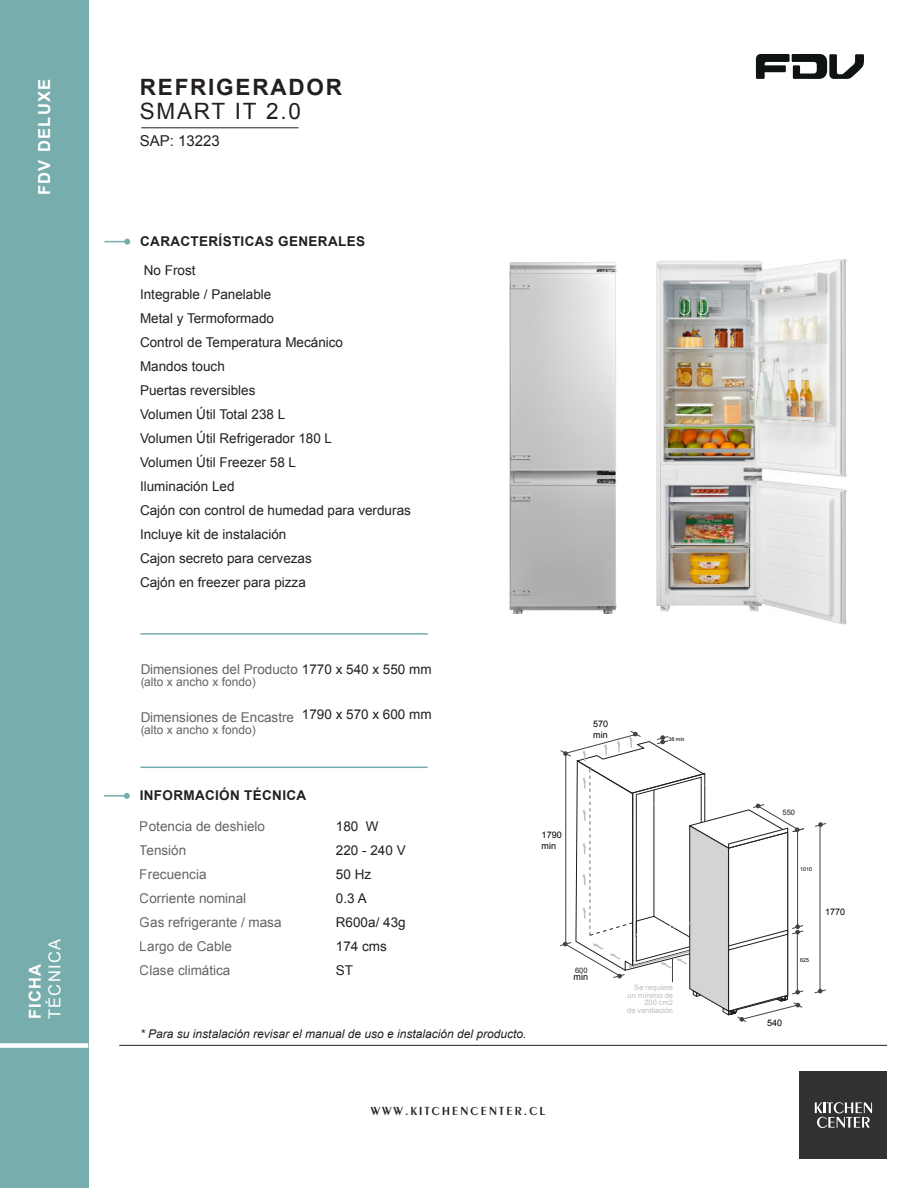
<style>
.page{position:relative;width:918px;height:1188px;background:#fff}
.page>*{position:absolute;margin:0;border:0;box-sizing:border-box;transform-origin:0 0}
.t1{font:700 22.5px "Arial";letter-spacing:.08em;color:#231f20}
.t2{font:22.5px "Arial";letter-spacing:.08em;color:#231f20}
.t3{font:700 16.5px "Arial";letter-spacing:.08em;color:#fff}
.t4{font:16.5px "Arial";letter-spacing:.08em;color:#fff}
.t5{font:15px "Arial";color:#231f20}
.t6{font:13.5px/24px "Arial";color:#231f20}
.t7{font:700 13.5px "Arial";letter-spacing:.025em;color:#231f20}
.t8{font:12.45px "Peignot";letter-spacing:.175em;color:#231f20}
.t9{font:italic 12px "Arial";color:#231f20}
.t10{font:12px "Arial";color:#231f20}
.t11{font:9px/10.8px "Arial";color:#000001}
.t12{font:7.5px/7.5px "Arial";color:#bcbdc0;text-align:right}
.t13{font:7.5px "Arial";color:#231f20}
.t14{font:5.4px "Arial";color:#000001}
</style>
<div class="page">
<hr style="left:119px;top:1045px;width:768px;height:1px;background:#231f20">
<div style="left:0;top:0;width:88px;height:1188px;background:#77adac"></div>
<div style="left:0;top:1043px;width:88px;height:5px;background:#fff"></div>
<svg style="left:756px;top:54px;width:108px;height:25px"></svg>
<div style="left:800px;top:1072px;width:87px;height:87px;background:#2f3133"></div>
<svg style="left:815px;top:1102px;width:57px;height:26px"></svg>
<hr style="left:141px;top:127px;width:158px;height:1px;background:#231f20">
<svg style="left:105px;top:239px;width:25px;height:6px"></svg>
<hr style="left:104px;top:795px;width:23px;height:2px;background:#77adac">
<svg style="left:124px;top:793px;width:6px;height:6px"></svg>
<hr style="left:140px;top:633px;width:288px;height:2px;background:#77adac">
<hr style="left:140px;top:767px;width:288px;height:1px;background:#77adac">
<img style="left:656px;top:259px;width:191px;height:366px">
<img style="left:509px;top:262px;width:108px;height:351px">
<svg style="left:560px;top:731px;width:267px;height:291px"></svg>
<hr style="left:797px;top:932px;width:1px;height:60px;background:#404245">
<p class="t3" style="left:33px;top:195px;width:118px;rotate:-90deg">FDV DELUXE</p>
<p class="t4" style="left:44px;top:1019px;width:82px;rotate:-90deg">TÉCNICA</p>
<p class="t3" style="left:24px;top:1019px;width:57px;rotate:-90deg">FICHA</p>
<p class="t1" style="left:140px;top:73px;width:204px">REFRIGERADOR</p>
<p class="t2" style="left:140px;top:97px;width:163px">SMART IT 2.0</p>
<p class="t5" style="left:140px;top:131px;width:82px">SAP: 13223</p>
<p class="t7" style="left:140px;top:232px;width:226px">CARACTERÍSTICAS GENERALES</p>
<p class="t6" style="left:144px;top:258px;width:53px">No Frost</p>
<p class="t6" style="left:140px;top:282px;width:133px">Integrable / Panelable</p>
<p class="t6" style="left:140px;top:306px;width:136px">Metal y Termoformado</p>
<p class="t6" style="left:140px;top:330px;width:205px">Control de Temperatura Mecánico</p>
<p class="t6" style="left:140px;top:354px;width:86px">Mandos touch</p>
<p class="t6" style="left:140px;top:378px;width:117px">Puertas reversibles</p>
<p class="t6" style="left:140px;top:402px;width:147px">Volumen Útil Total 238 L</p>
<p class="t6" style="left:140px;top:426px;width:194px">Volumen Útil Refrigerador 180 L</p>
<p class="t6" style="left:140px;top:450px;width:158px">Volumen Útil Freezer 58 L</p>
<p class="t6" style="left:140px;top:474px;width:96px">Iluminación Led</p>
<p class="t6" style="left:140px;top:498px;width:272px">Cajón con control de humedad para verduras</p>
<p class="t6" style="left:140px;top:522px;width:148px">Incluye kit de instalación</p>
<p class="t6" style="left:140px;top:546px;width:173px">Cajon secreto para cervezas</p>
<p class="t6" style="left:140px;top:570px;width:167px">Cajón en freezer para pizza</p>
<p class="t6" style="left:140px;top:657px;width:293px">Dimensiones del Producto 1770 x 540 x 550 mm</p>
<p class="t6" style="left:302px;top:702px;width:131px">1790 x 570 x 600 mm</p>
<p class="t10" style="left:140px;top:674px;width:117px">(alto x ancho x fondo)</p>
<p class="t6" style="left:140px;top:705px;width:155px">Dimensiones de Encastre</p>
<p class="t10" style="left:140px;top:722px;width:117px">(alto x ancho x fondo)</p>
<p class="t11" style="left:593px;top:719px;width:17px">570 min</p>
<p class="t7" style="left:140px;top:787px;width:168px">INFORMACIÓN TÉCNICA</p>
<p class="t6" style="left:140px;top:815px;width:143px">Potencia de deshielo<br>Tensión<br>Frecuencia<br>Corriente nominal<br>Gas refrigerante / masa<br>Largo de Cable<br>Clase climática</p>
<p class="t6" style="left:336px;top:815px;width:44px">180 W</p>
<p class="t6" style="left:336px;top:839px;width:71px">220 - 240 V</p>
<p class="t6" style="left:336px;top:863px;width:37px">50 Hz</p>
<p class="t6" style="left:336px;top:887px;width:32px">0.3 A</p>
<p class="t6" style="left:336px;top:911px;width:71px">R600a/ 43g</p>
<p class="t6" style="left:336px;top:935px;width:53px">174 cms</p>
<p class="t6" style="left:336px;top:959px;width:19px">ST</p>
<p class="t11" style="left:542px;top:829px;width:22px">1790 min</p>
<p class="t13" style="left:575px;top:965px;width:14px">600</p>
<p class="t11" style="left:574px;top:972px;width:16px">min</p>
<p class="t9" style="left:140px;top:1026px;width:388px">* Para su instalación revisar el manual de uso e instalación del producto.</p>
<p class="t14" style="left:668px;top:735px;width:18px">38 min</p>
<p class="t12" style="left:627px;top:984px;width:47px">Se requiere un mínimo de<br>200 cm2<br>de ventilación</p>
<p class="t8" style="left:371px;top:1104px;width:176px">WWW.KITCHENCENTER.CL</p>
<p class="t13" style="left:783px;top:808px;width:14px">550</p>
<p class="t14" style="left:800px;top:865px;width:13px">1010</p>
<p class="t11" style="left:825px;top:906px;width:22px">1770</p>
<p class="t14" style="left:800px;top:957px;width:10px">625</p>
<p class="t11" style="left:767px;top:1017px;width:17px">540</p>
</div>
